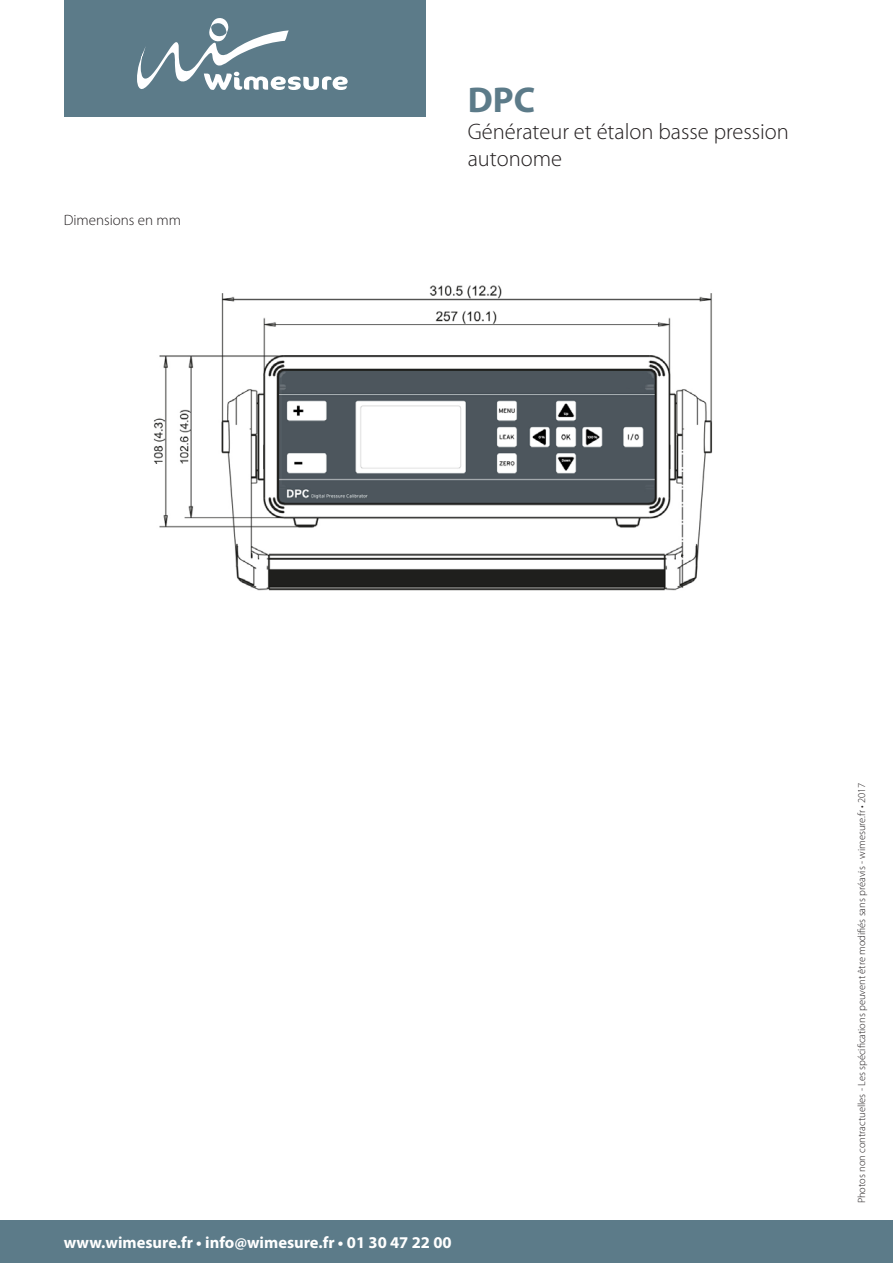
<style>
.page{position:relative;width:893px;height:1263px;background:#fff}
.page>*{position:absolute;margin:0;border:0;box-sizing:border-box;transform-origin:0 0}
.t1{font:700 36px "Myriad Pro";color:#5c7b89}
.t2{font:300 22.5px/27px "Myriad Pro";color:#231f20}
.t3{font:700 16.5px "Myriad Pro";color:#fff}
.t4{font:300 15px "Myriad Pro";color:#231f20}
.t5{font:300 10.5px "Myriad Pro";color:#231f20}
</style>
<div class="page">
<div style="left:0;top:1220px;width:893px;height:43px;background:#5c7b89"></div>
<div style="left:64px;top:0;width:361px;height:117px;background:#5c7b89"></div>
<svg style="left:137px;top:18px;width:211px;height:72px"></svg>
<img style="left:153px;top:285px;width:560px;height:306px">
<h3 class="t4" style="left:64px;top:211px;width:119px">Dimensions en mm</h3>
<h1 class="t1" style="left:468px;top:76px;width:69px">DPC</h1>
<h2 class="t2" style="left:468px;top:118px;width:323px">Générateur et étalon basse pression autonome</h2>
<h3 class="t3" style="left:64px;top:1231px;width:389px">www.wimesure.fr • info@wimesure.fr • 01 30 47 22 00</h3>
<p class="t5" style="left:855px;top:1203px;width:422px;rotate:-90deg">Photos non contractuelles - Les spécifications peuvent être modifiés sans préavis - wimesure.fr • 2017</p>
</div>
